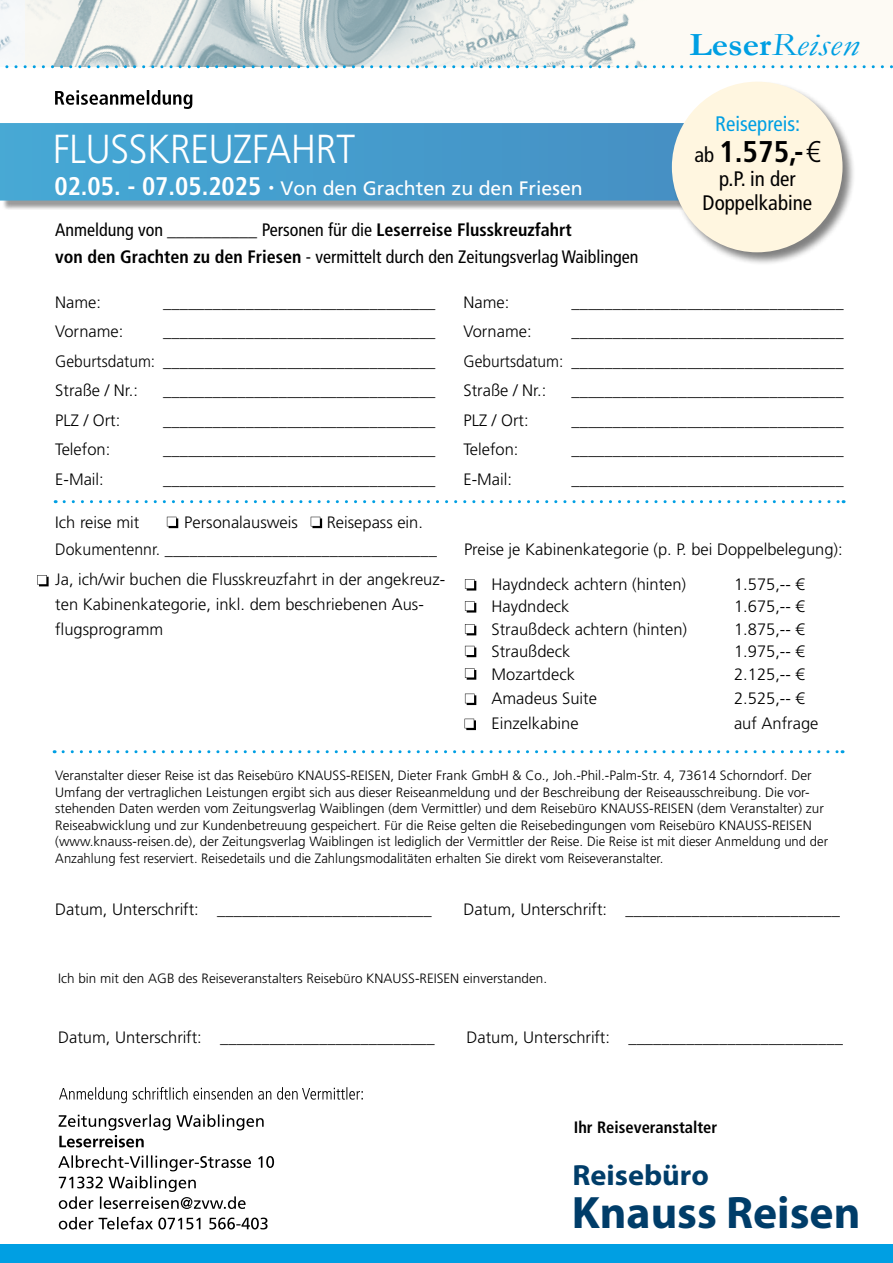
<style>
.page{position:relative;width:893px;height:1263px;background:#fff}
.page>*{position:absolute;margin:0;border:0;box-sizing:border-box;transform-origin:0 0}
.t1{font:700 45.6px "Myriad Pro";color:#003d69}
.t2{font:300 40.5px "Frutiger LT Pro";letter-spacing:-.005em;color:#fff;scale:.92 1}
.t3{font:italic 32.7px "Garamond";color:#009fe3;scale:1.25 1}
.t4{font:700 condensed 30px "Frutiger LT Pro";color:#000}
.t5{font:700 29.25px "Myriad Pro";color:#003d69;scale:1.04 1}
.t6{font:condensed 21px/24px "Frutiger LT Pro";color:#000;text-align:center}
.t7{font:condensed 21px "Frutiger LT Pro";color:#009fe3}
.t8{font:19.5px "Frutiger LT Pro";color:#fff}
.t9{font:condensed 18px/27px "Frutiger LT Pro";color:#000}
.t10{font:300 16.5px/29.5px "Frutiger LT Pro";color:#000}
.t11{font:700 condensed 16.5px "Frutiger LT Pro";color:#000}
.t12{font:300 13.5px/16.5px "Frutiger LT Pro";color:#000}
.s1{font-weight:700;font-stretch:condensed;font-size:25.5px}
.s2{font-weight:700}
.s3{font-weight:700;font-style:normal}
.s4{font-weight:400;font-size:21px}
.s5{font-weight:300}
</style>
<div class="page">
<img style="left:0;top:0;width:26px;height:65px">
<svg style="left:26px;top:0;width:867px;height:65px;fill:#f5f4ef"></svg>
<svg style="left:5px;top:65px;width:888px;height:3px"></svg>
<div style="left:2px;top:124px;width:744px;height:86px;background:#000;opacity:.4"></div>
<svg style="left:0;top:123px;width:671px;height:78px;background:#459ccc"></svg>
<svg style="left:55px;top:90px;width:137px;height:19px"></svg>
<div style="left:671px;top:81px;width:185px;height:184px;background:#000;opacity:.5"></div>
<div style="left:672px;top:82px;width:170px;height:170px;background:#fff6e0;border-radius:50%"></div>
<svg style="left:167px;top:517px;width:11px;height:11px"></svg>
<svg style="left:311px;top:517px;width:11px;height:11px"></svg>
<svg style="left:63px;top:750px;width:780px;height:3px"></svg>
<svg style="left:64px;top:500px;width:780px;height:3px"></svg>
<div style="left:0;top:1244px;width:893px;height:19px;background:#009fe3"></div>
<svg style="left:59px;top:1087px;width:304px;height:16px"></svg>
<svg style="left:59px;top:1217px;width:209px;height:12px"></svg>
<svg style="left:58px;top:1155px;width:216px;height:54px"></svg>
<svg style="left:59px;top:1114px;width:205px;height:33px"></svg>
<svg style="left:37px;top:575px;width:12px;height:11px"></svg>
<svg style="left:465px;top:579px;width:11px;height:11px"></svg>
<svg style="left:465px;top:601px;width:11px;height:11px"></svg>
<svg style="left:465px;top:624px;width:11px;height:11px"></svg>
<svg style="left:465px;top:646px;width:11px;height:11px"></svg>
<svg style="left:465px;top:668px;width:11px;height:12px"></svg>
<svg style="left:465px;top:694px;width:11px;height:11px"></svg>
<svg style="left:465px;top:719px;width:11px;height:11px"></svg>
<h2 class="t2" style="left:53px;top:125px;width:330px">FLUSSKREUZFAHRT</h2>
<p class="t8" style="left:54px;top:176px;width:530px"><span class="s1">02.05. - 07.05.2025 ·</span> Von den Grachten zu den Friesen</p>
<p class="t9" style="left:55px;top:216px;width:585px">Anmeldung von __________ Personen für die <span class="s2">Leserreise Flusskreuzfahrt<br>von den Grachten zu den Friesen</span> - vermittelt durch den Zeitungsverlag Waiblingen</p>
<h3 class="t3" style="left:689px;top:22px;width:137px"><span class="s3">Leser</span>Reisen</h3>
<p class="t7" style="left:715px;top:111px;width:87px">Reisepreis:</p>
<h3 class="t4" style="left:694px;top:134px;width:128px"><span class="s4">ab</span> 1.575,-<span class="s5">€</span></h3>
<p class="t6" style="left:703px;top:167px;width:111px">p.P. in der<br>Doppelkabine</p>
<p class="t10" style="left:55px;top:288px;width:47px">Name:</p>
<p class="t10" style="left:163px;top:288px;width:274px">_________________________________</p>
<p class="t10" style="left:55px;top:317px;width:70px">Vorname:</p>
<p class="t10" style="left:55px;top:317px;width:382px;text-align:justify;text-indent:108px">_________________________________ Geburtsdatum: _________________________________ Straße / Nr.:</p>
<p class="t10" style="left:163px;top:376px;width:274px">_________________________________</p>
<p class="t10" style="left:55px;top:406px;width:67px">PLZ / Ort:</p>
<p class="t10" style="left:163px;top:406px;width:274px">_________________________________</p>
<p class="t10" style="left:55px;top:435px;width:57px">Telefon:</p>
<p class="t10" style="left:163px;top:435px;width:274px">_________________________________</p>
<p class="t10" style="left:55px;top:465px;width:50px">E-Mail:</p>
<p class="t10" style="left:163px;top:465px;width:274px">_________________________________</p>
<p class="t10" style="left:55px;top:508px;width:86px">Ich reise mit</p>
<p class="t10" style="left:184px;top:508px;width:115px">Personalausweis</p>
<p class="t10" style="left:55px;top:509px;width:383px;line-height:26.5px;text-indent:271px">Reisepass ein.<br>Dokumentennr. _________________________________</p>
<p class="t10" style="left:55px;top:567px;width:391px;line-height:24.8px">Ja, ich/wir buchen die Flusskreuzfahrt in der angekreuz&shy;ten Kabinenkategorie, inkl. dem beschriebenen Aus&shy;flugsprogramm</p>
<p class="t10" style="left:463px;top:287px;width:47px">Name:</p>
<p class="t10" style="left:571px;top:287px;width:274px">_________________________________</p>
<p class="t10" style="left:463px;top:317px;width:70px">Vorname:</p>
<p class="t10" style="left:463px;top:317px;width:382px;text-align:justify;text-indent:108px">_________________________________ Geburtsdatum: _________________________________ Straße / Nr.:</p>
<p class="t10" style="left:571px;top:376px;width:274px">_________________________________</p>
<p class="t10" style="left:463px;top:406px;width:67px">PLZ / Ort:</p>
<p class="t10" style="left:571px;top:406px;width:274px">_________________________________</p>
<p class="t10" style="left:463px;top:435px;width:57px">Telefon:</p>
<p class="t10" style="left:571px;top:435px;width:274px">_________________________________</p>
<p class="t10" style="left:463px;top:465px;width:50px">E-Mail:</p>
<p class="t10" style="left:571px;top:465px;width:274px">_________________________________</p>
<p class="t10" style="left:492px;top:532px;width:353px;line-height:34.5px;text-indent:-28px">Preise je Kabinenkategorie (p. P. bei Doppelbelegung):<br>Haydndeck achtern (hinten)</p>
<p class="t10" style="left:734px;top:569px;width:72px">1.575,-- €</p>
<p class="t10" style="left:492px;top:592px;width:79px">Haydndeck</p>
<p class="t10" style="left:734px;top:592px;width:72px">1.675,-- €</p>
<p class="t10" style="left:492px;top:614px;width:197px">Straußdeck achtern (hinten)</p>
<p class="t10" style="left:734px;top:614px;width:72px">1.875,-- €</p>
<p class="t10" style="left:492px;top:637px;width:80px">Straußdeck</p>
<p class="t10" style="left:734px;top:637px;width:72px">1.975,-- €</p>
<p class="t10" style="left:492px;top:659px;width:85px">Mozartdeck</p>
<p class="t10" style="left:734px;top:659px;width:72px">2.125,-- €</p>
<p class="t10" style="left:492px;top:684px;width:107px">Amadeus Suite</p>
<p class="t10" style="left:734px;top:684px;width:72px">2.525,-- €</p>
<p class="t10" style="left:492px;top:709px;width:89px">Einzelkabine</p>
<p class="t10" style="left:734px;top:709px;width:86px">auf Anfrage</p>
<p class="t12" style="left:55px;top:767px;width:774px">Veranstalter dieser Reise ist das Reisebüro KNAUSS-REISEN, Dieter Frank GmbH &amp; Co., Joh.-Phil.-Palm-Str. 4, 73614 Schorndorf. Der Umfang der vertraglichen Leistungen ergibt sich aus dieser Reiseanmeldung und der Beschreibung der Reiseausschreibung. Die vor&shy;stehenden Daten werden vom Zeitungsverlag Waiblingen (dem Vermittler) und dem Reisebüro KNAUSS-REISEN (dem Veranstalter) zur Reiseabwicklung und zur Kundenbetreuung gespeichert. Für die Reise gelten die Reisebedingungen vom Reisebüro KNAUSS-REISEN (www.knauss-reisen.de), der Zeitungsverlag Waiblingen ist lediglich der Vermittler der Reise. Die Reise ist mit dieser Anmeldung und der Anzahlung fest reserviert. Reisedetails und die Zahlungsmodalitäten erhalten Sie direkt vom Reiseveranstalter.</p>
<p class="t10" style="left:55px;top:894px;width:378px">Datum, Unterschrift: __________________________</p>
<p class="t10" style="left:463px;top:894px;width:378px">Datum, Unterschrift: __________________________</p>
<p class="t12" style="left:58px;top:970px;width:490px">Ich bin mit den AGB des Reiseveranstalters Reisebüro KNAUSS-REISEN einverstanden.</p>
<p class="t10" style="left:58px;top:1023px;width:378px">Datum, Unterschrift: __________________________</p>
<p class="t10" style="left:466px;top:1023px;width:378px">Datum, Unterschrift: __________________________</p>
<p class="t11" style="left:574px;top:1117px;width:145px">Ihr Reiseveranstalter</p>
<h3 class="t5" style="left:573px;top:1156px;width:133px">Reisebüro</h3>
<h1 class="t1" style="left:572px;top:1183px;width:290px">Knauss Reisen</h1>
</div>
